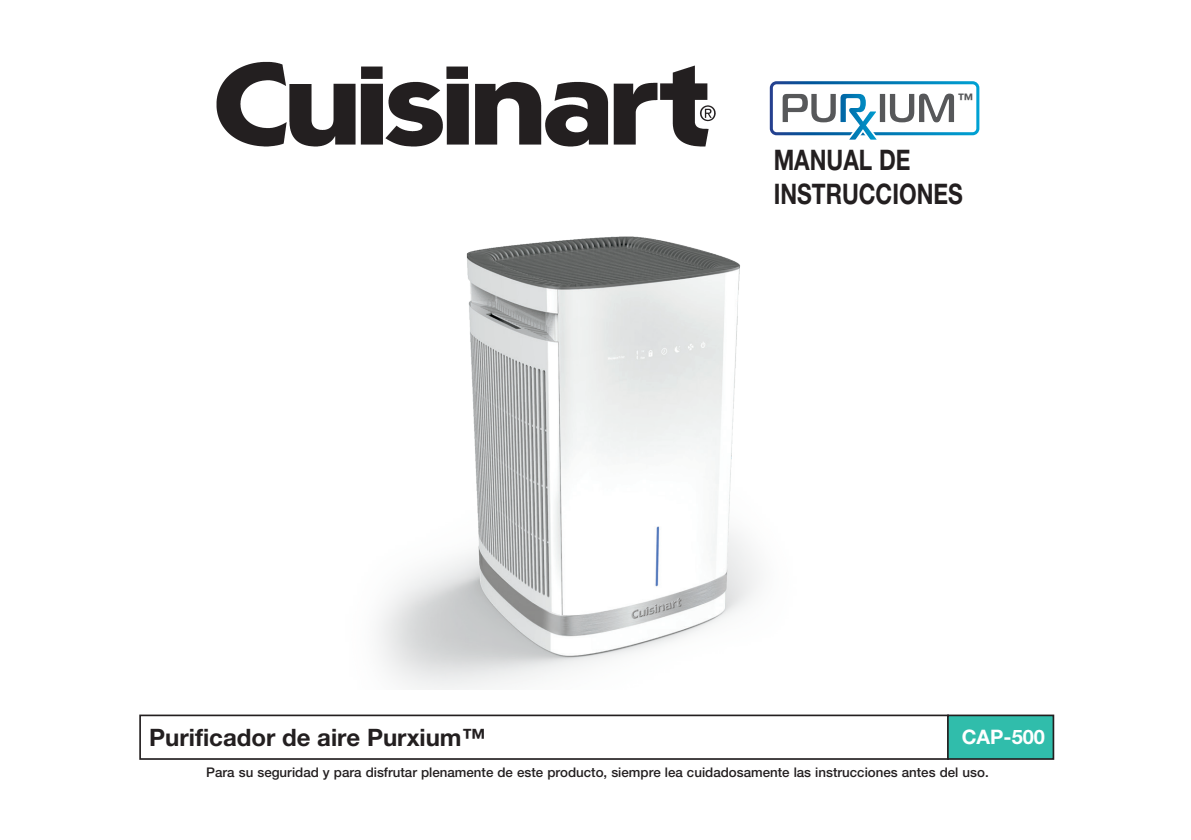
<style>
.page{position:relative;width:1191px;height:840px;background:#fff}
.page>*{position:absolute;margin:0;border:0;box-sizing:border-box;transform-origin:0 0}
.t1{font:700 28.4px/33.2px "Helvetica Neue LT Std";color:#231f20;scale:.8 1}
.t2{font:700 24px "Helvetica Neue LT Std";color:#231f20}
.t3{font:700 20px "Helvetica Neue LT Std";color:#fff}
.t4{font:700 16px "Helvetica Neue LT Std";color:#545557}
.t5{font:500 13.4px "Helvetica Neue LT Std";color:#231f20}
</style>
<div class="page">
<img style="left:216px;top:61px;width:500px;height:86px">
<div style="left:139px;top:714px;width:810px;height:45px;border:2px solid #231f20"></div>
<div style="left:948px;top:715px;width:105px;height:43px;background:#30bdab"></div>
<div style="left:947px;top:714px;width:107px;height:45px;border:2px solid #231f20"></div>
<div style="left:770px;top:81px;width:209px;height:54px;border:3px solid #fff;border-radius:5px"></div>
<svg style="left:782px;top:93px;width:172px;height:47px"></svg>
<img style="left:378px;top:236px;width:382px;height:453px">
<p class="t4" style="left:957px;top:89px;width:17px">™</p>
<h1 class="t1" style="left:773px;top:143px;width:238px">MANUAL DE<br>INSTRUCCIONES</h1>
<h2 class="t2" style="left:149px;top:722px;width:338px">Purificador de aire Purxium™</h2>
<h3 class="t3" style="left:961px;top:724px;width:85px">CAP-500</h3>
<p class="t5" style="left:206px;top:763px;width:784px">Para su seguridad y para disfrutar plenamente de este producto, siempre lea cuidadosamente las instrucciones antes del uso.</p>
</div>
